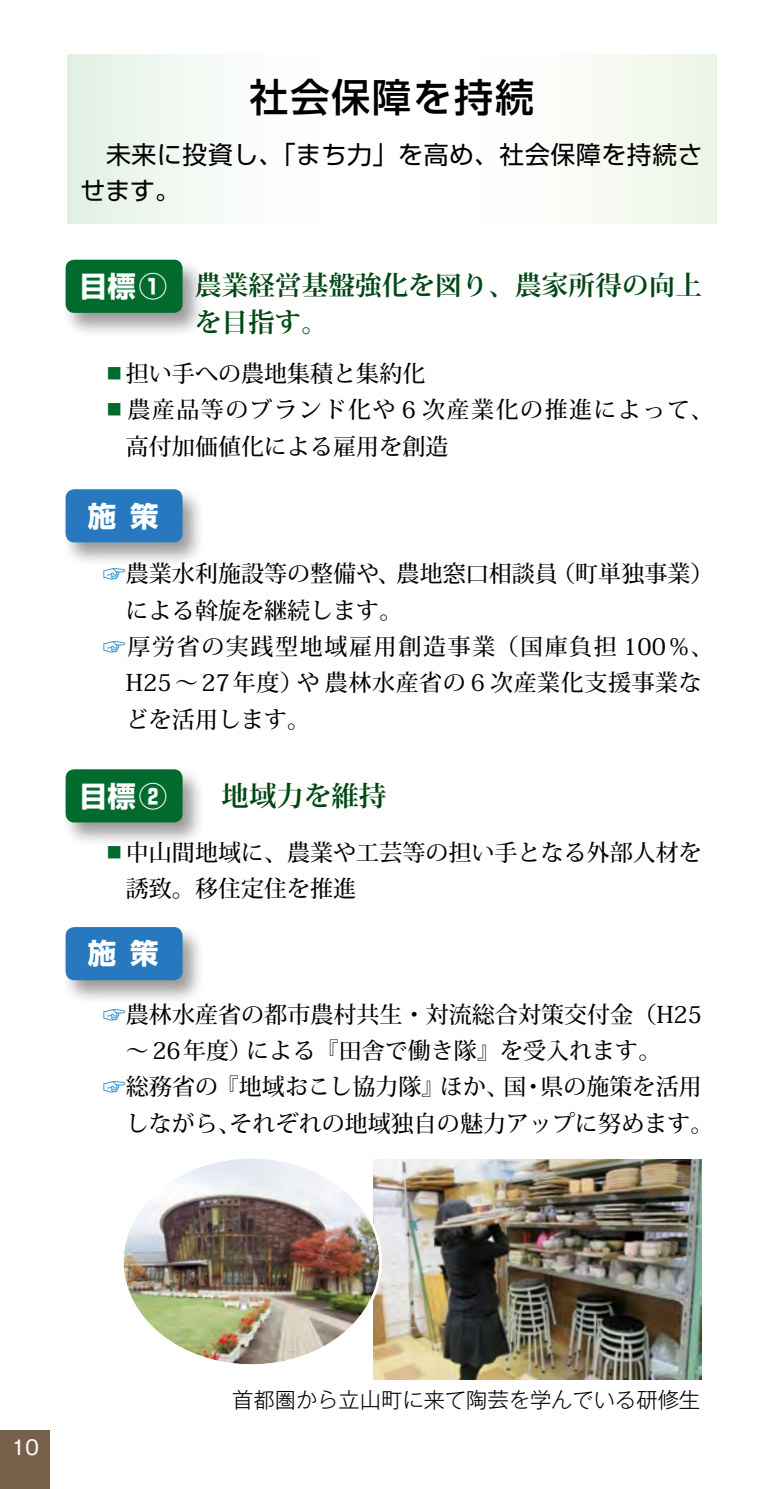
<style>
.page{position:relative;width:780px;height:1489px;background:#fff}
.page>*{position:absolute;margin:0;border:0;box-sizing:border-box;transform-origin:0 0}
.t1{font:500 39px "Shin Go Pro";letter-spacing:.05em;color:#000}
.t2{font:700 28.25px "Shin Go Pro";letter-spacing:.25em;color:#fff}
.t3{font:700 27.5px "Koz Min Pro";color:#004714}
.t4{font:700 26.5px/36.2px "Koz Min Pro";letter-spacing:.005em;color:#004714}
.t5{font:24.75px/36.2px "Shin Go Pro";letter-spacing:.025em;color:#000}
.t6{font:500 23px/36.2px "Koz Min Pro";color:#000}
.t7{font:500 23px/36.2px "Koz Min Pro";letter-spacing:.065em;color:#000}
.t8{font:500 23px "Koz Min Pro";letter-spacing:.07em;color:#000}
.t9{font:500 23px "Koz Min Pro";letter-spacing:.025em;color:#000}
.t10{font:300 21.25px "Gothic MB101 Pro";color:#000}
.t11{font:500 21.25px "Gothic BBB Pro";color:#fff}
.s1{color:#006b2c}
.s2{font-weight:800}
.s3{color:#0075c2}
</style>
<div class="page">
<div style="left:0;top:1430px;width:50px;height:58px;background:#78614b"></div>
<svg style="left:67px;top:55px;width:649px;height:168px"></svg>
<img style="left:373px;top:1159px;width:329px;height:220px">
<img style="left:125px;top:1159px;width:254px;height:205px">
<div style="left:61px;top:256px;width:144px;height:81px;background:#000;opacity:.4"></div>
<div style="left:66px;top:260px;width:116px;height:53px;background:#006b2c;border-radius:9px"></div>
<div style="left:61px;top:486px;width:144px;height:81px;background:#000;opacity:.4"></div>
<div style="left:66px;top:489px;width:116px;height:53px;background:#2778be;border-radius:9px"></div>
<div style="left:61px;top:766px;width:144px;height:81px;background:#000;opacity:.4"></div>
<div style="left:66px;top:769px;width:116px;height:53px;background:#006b2c;border-radius:9px"></div>
<div style="left:61px;top:923px;width:144px;height:81px;background:#000;opacity:.4"></div>
<div style="left:66px;top:927px;width:116px;height:53px;background:#2778be;border-radius:9px"></div>
<h1 class="t1" style="left:249px;top:65px;width:286px">社会保障を持続</h1>
<p class="t5" style="left:81px;top:133px;width:623px;text-indent:25px">未来に投資し、｢まち力」を高め、社会保障を持続させます。</p>
<p class="t4" style="left:195px;top:266px;width:508px">農業経営基盤強化を図り、農家所得の向上を目指す。</p>
<p class="t6" style="left:103px;top:354px;width:324px"><span class="s1">▪</span>担い手への農地集積と集約化</p>
<p class="t7" style="left:126px;top:391px;width:589px;text-indent:-23px"><span class="s1">▪</span>農産品等のブランド化や 6 次産業化の推進によって、高付加価値化による雇用を創造</p>
<p class="t2" style="left:79px;top:264px;width:89px">目標<span class="s2">①</span></p>
<p class="t2" style="left:88px;top:493px;width:72px">施策</p>
<p class="t6" style="left:103px;top:554px;width:612px"><span class="s3">☞</span>農業水利施設等の整備や、農地窓口相談員（町単独事業）</p>
<p class="t6" style="left:126px;top:591px;width:278px">による斡旋を継続します。</p>
<p class="t8" style="left:103px;top:630px;width:612px"><span class="s3">☞</span>厚労省の実践型地域雇用創造事業（国庫負担 100％、</p>
<p class="t9" style="left:126px;top:666px;width:577px">H25 ～27年度）や農林水産省の６次産業化支援事業な</p>
<p class="t6" style="left:126px;top:700px;width:186px">どを活用します。</p>
<p class="t2" style="left:79px;top:773px;width:89px">目標<span class="s2">②</span></p>
<p class="t3" style="left:221px;top:775px;width:166px">地域力を維持</p>
<p class="t6" style="left:126px;top:833px;width:577px;text-indent:-23px"><span class="s1">▪</span>中山間地域に、農業や工芸等の担い手となる外部人材を誘致。移住定住を推進</p>
<p class="t2" style="left:88px;top:931px;width:72px">施策</p>
<p class="t6" style="left:103px;top:995px;width:600px"><span class="s3">☞</span>農林水産省の都市農村共生・対流総合対策交付金（H25</p>
<p class="t6" style="left:126px;top:1031px;width:537px">～ 26年度）による『田舎で働き隊』を受入れます。</p>
<p class="t6" style="left:103px;top:1067px;width:600px"><span class="s3">☞</span>総務省の『地域おこし協力隊』ほか、国・県の施策を活用</p>
<p class="t6" style="left:126px;top:1104px;width:589px">しながら、それぞれの地域独自の魅力アップに努めます。</p>
<p class="t11" style="left:12px;top:1429px;width:28px">10</p>
<p class="t10" style="left:232px;top:1382px;width:469px">首都圏から立山町に来て陶芸を学んでいる研修生</p>
</div>
